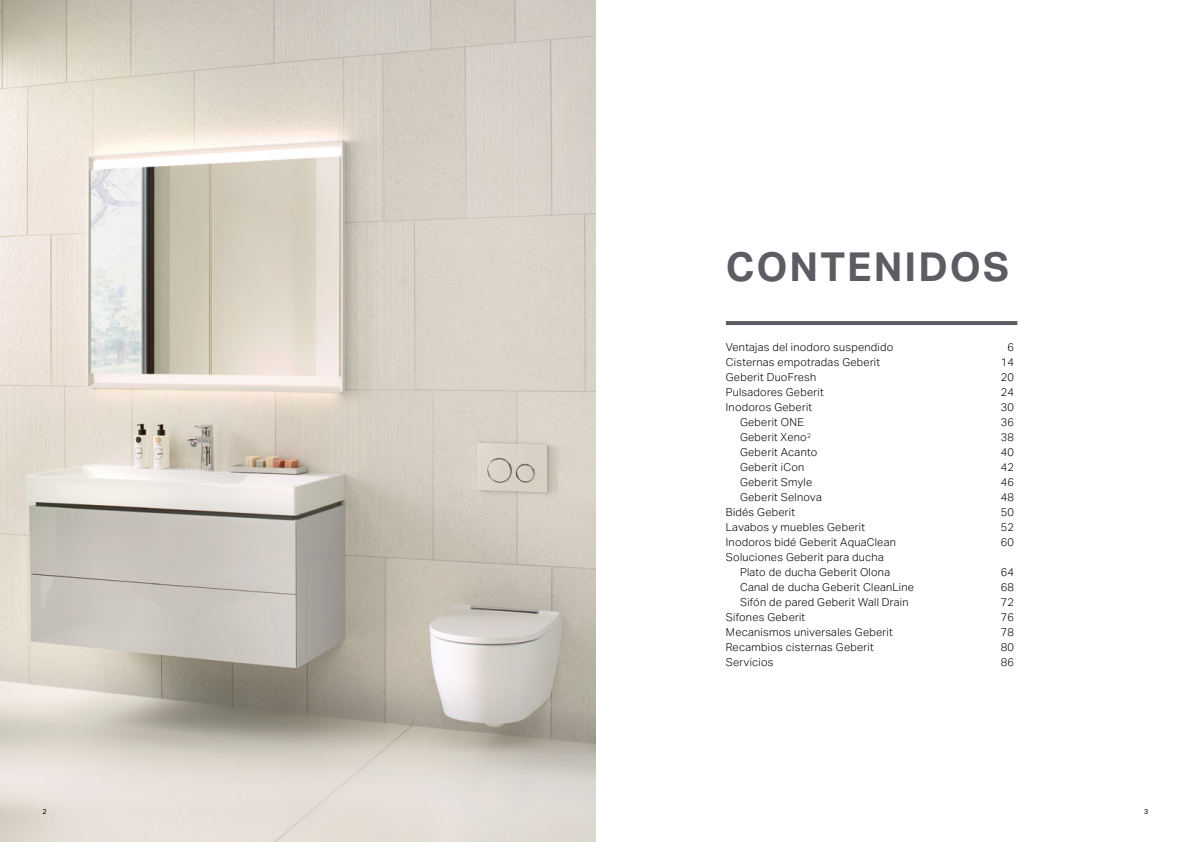
<style>
.page{position:relative;width:1191px;height:842px;background:#fff}
.page>*{position:absolute;margin:0;border:0;box-sizing:border-box;transform-origin:0 0}
.t1{font:700 40px "Aktiv Grotesk Geberit";letter-spacing:.05em;color:#5b5d63}
.t2{font:300 11px/15px "Aktiv Grotesk Geberit";letter-spacing:.025em;color:#000}
.t3{font:7px "Aktiv Grotesk Geberit";color:#000}
</style>
<div class="page">
<img style="left:0;top:0;width:595px;height:842px">
<hr style="left:726px;top:321px;width:291px;height:4px;background:#5b5d63">
<h1 class="t1" style="left:726px;top:242px;width:284px">CONTENIDOS</h1>
<p class="t2" style="left:726px;top:340px;width:169px">Ventajas del inodoro suspendido</p>
<p class="t2" style="left:1007px;top:340px;width:8px">6</p>
<p class="t2" style="left:726px;top:355px;width:156px">Cisternas empotradas Geberit</p>
<p class="t2" style="left:1000px;top:355px;width:15px">14</p>
<p class="t2" style="left:726px;top:370px;width:92px">Geberit DuoFresh</p>
<p class="t2" style="left:1000px;top:370px;width:15px">20</p>
<p class="t2" style="left:726px;top:385px;width:99px">Pulsadores Geberit</p>
<p class="t2" style="left:1000px;top:385px;width:15px">24</p>
<p class="t2" style="left:726px;top:400px;width:88px">Inodoros Geberit</p>
<p class="t2" style="left:1000px;top:400px;width:15px">30</p>
<p class="t2" style="left:740px;top:415px;width:65px">Geberit ONE</p>
<p class="t2" style="left:1000px;top:415px;width:15px">36</p>
<p class="t2" style="left:740px;top:430px;width:72px">Geberit Xeno<sup>2</sup></p>
<p class="t2" style="left:1000px;top:430px;width:15px">38</p>
<p class="t2" style="left:740px;top:445px;width:79px">Geberit Acanto</p>
<p class="t2" style="left:1000px;top:445px;width:15px">40</p>
<p class="t2" style="left:740px;top:460px;width:66px">Geberit iCon</p>
<p class="t2" style="left:1000px;top:460px;width:15px">42</p>
<p class="t2" style="left:740px;top:475px;width:74px">Geberit Smyle</p>
<p class="t2" style="left:1000px;top:475px;width:15px">46</p>
<p class="t2" style="left:740px;top:490px;width:83px">Geberit Selnova</p>
<p class="t2" style="left:1000px;top:490px;width:15px">48</p>
<p class="t2" style="left:726px;top:505px;width:71px">Bidés Geberit</p>
<p class="t2" style="left:1000px;top:505px;width:15px">50</p>
<p class="t2" style="left:726px;top:520px;width:141px">Lavabos y muebles Geberit</p>
<p class="t2" style="left:1000px;top:520px;width:15px">52</p>
<p class="t2" style="left:726px;top:535px;width:172px">Inodoros bidé Geberit AquaClean</p>
<p class="t2" style="left:1000px;top:535px;width:15px">60</p>
<p class="t2" style="left:740px;top:550px;width:152px;text-indent:-14px">Soluciones Geberit para ducha<br>Plato de ducha Geberit Olona</p>
<p class="t2" style="left:1000px;top:565px;width:15px">64</p>
<p class="t2" style="left:740px;top:580px;width:175px">Canal de ducha Geberit CleanLine</p>
<p class="t2" style="left:1000px;top:580px;width:15px">68</p>
<p class="t2" style="left:740px;top:595px;width:170px">Sifón de pared Geberit Wall Drain</p>
<p class="t2" style="left:1000px;top:595px;width:15px">72</p>
<p class="t2" style="left:726px;top:610px;width:81px">Sifones Geberit</p>
<p class="t2" style="left:1000px;top:610px;width:15px">76</p>
<p class="t2" style="left:726px;top:625px;width:168px">Mecanismos universales Geberit</p>
<p class="t2" style="left:1000px;top:625px;width:15px">78</p>
<p class="t2" style="left:726px;top:640px;width:149px">Recambios cisternas Geberit</p>
<p class="t2" style="left:1000px;top:640px;width:15px">80</p>
<p class="t2" style="left:726px;top:655px;width:49px">Servicios</p>
<p class="t2" style="left:1000px;top:655px;width:15px">86</p>
<p class="t3" style="left:43px;top:807px;width:6px">2</p>
<p class="t3" style="left:1144px;top:807px;width:6px">3</p>
</div>
